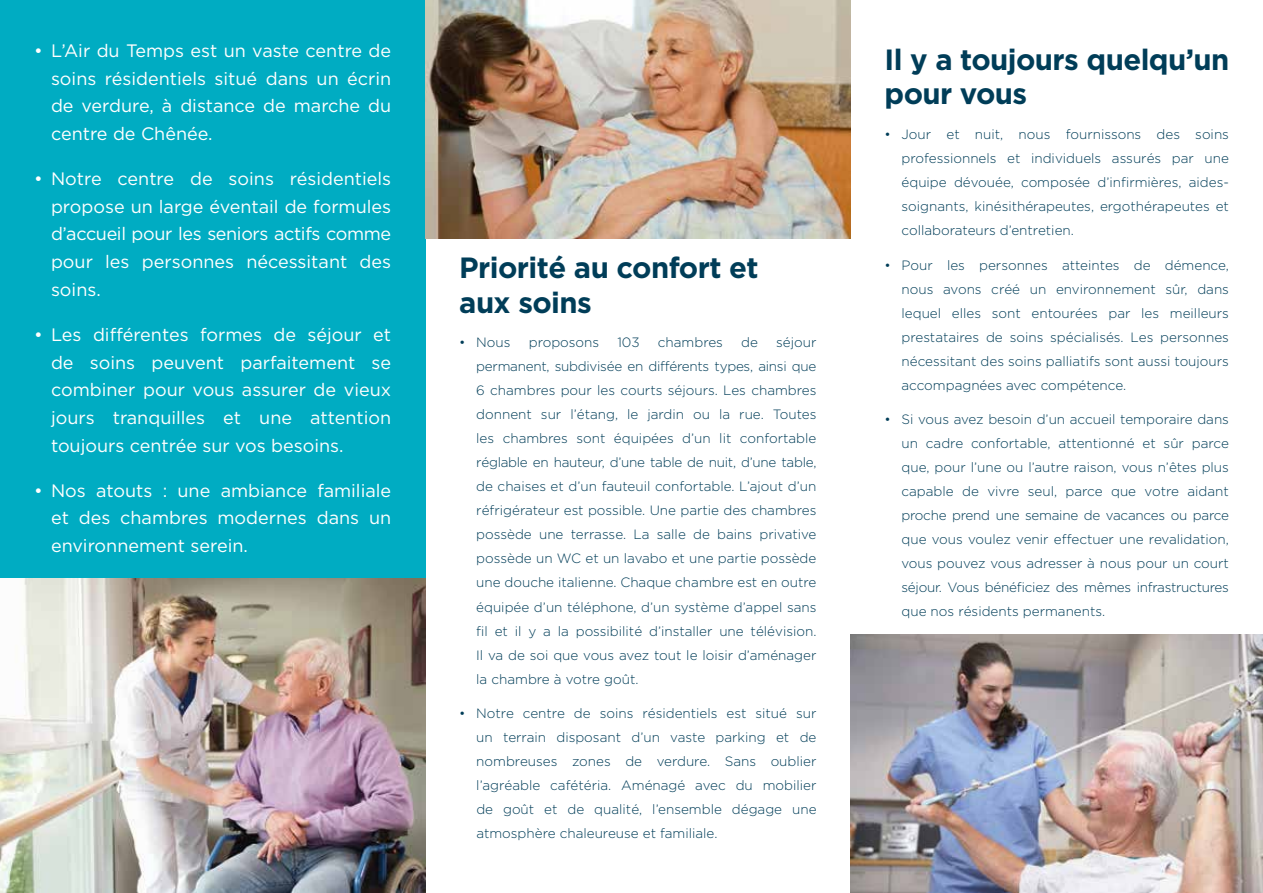
<style>
.page{position:relative;width:1263px;height:893px;background:#fff}
.page>*{position:absolute;margin:0;border:0;box-sizing:border-box;transform-origin:0 0}
.t1{font:700 29.25px/34.5px "Gotham";letter-spacing:-.02em;color:#003d58}
.t2{font:18px/27.8px "Gotham";color:#fff;text-align:justify}
.t3{font:300 13.5px/24px "Gotham";color:#003d58;text-align:justify}
</style>
<div class="page">
<div style="left:0;top:0;width:425px;height:893px;background:#00acc2"></div>
<img style="left:425px;top:0;width:425px;height:238px">
<img style="left:0;top:578px;width:425px;height:315px">
<img style="left:850px;top:634px;width:413px;height:259px">
<h2 class="t2" style="left:51px;top:36px;width:342px;text-indent:-17px">• L’Air du Temps est un vaste centre de soins résidentiels situé dans un écrin de verdure, à distance de marche du centre de Chênée.</h2>
<h2 class="t2" style="left:51px;top:164px;width:342px;text-indent:-17px">• Notre centre de soins résidentiels propose un large éventail de formules d’accueil pour les seniors actifs comme pour les personnes nécessitant des soins.</h2>
<h2 class="t2" style="left:51px;top:320px;width:342px;text-indent:-17px">• Les différentes formes de séjour et de soins peuvent parfaitement se combiner pour vous assurer de vieux jours tranquilles et une attention toujours centrée sur vos besoins.</h2>
<h2 class="t2" style="left:51px;top:476px;width:342px;text-indent:-17px">• Nos atouts : une ambiance familiale et des chambres modernes dans un environnement serein.</h2>
<h1 class="t1" style="left:459px;top:250px;width:301px">Priorité au confort et aux soins</h1>
<p class="t3" style="left:459px;top:330px;width:53px">• Nous</p>
<p class="t3" style="left:529px;top:330px;width:72px">proposons</p>
<p class="t3" style="left:617px;top:330px;width:24px">103</p>
<p class="t3" style="left:658px;top:330px;width:67px">chambres</p>
<p class="t3" style="left:741px;top:330px;width:18px">de</p>
<p class="t3" style="left:476px;top:330px;width:342px;text-indent:300px">séjour permanent, subdivisée en différents types, ainsi que 6 chambres pour les courts séjours. Les chambres donnent sur l’étang, le jardin ou la rue. Toutes les chambres sont équipées d’un lit confortable réglable en hauteur, d’une table de nuit, d’une table, de chaises et d’un fauteuil confortable. L’ajout d’un réfrigérateur est possible. Une partie des chambres possède une terrasse. La salle de bains privative possède un WC et un lavabo et une partie possède une douche italienne. Chaque chambre est en outre équipée d’un téléphone, d’un système d’appel sans fil et il y a la possibilité d’installer une télévision.<br>Il va de soi que vous avez tout le loisir d’aménager la chambre à votre goût.</p>
<p class="t3" style="left:476px;top:701px;width:342px;text-indent:-17px">• Notre centre de soins résidentiels est situé sur un terrain disposant d’un vaste parking et de nombreuses zones de verdure. Sans oublier l’agréable cafétéria. Aménagé avec du mobilier de goût et de qualité, l’ensemble dégage une atmosphère chaleureuse et familiale.</p>
<h1 class="t1" style="left:884px;top:41px;width:346px">Il y a toujours quelqu’un pour vous</h1>
<p class="t3" style="left:901px;top:122px;width:329px;text-indent:-17px">• Jour et nuit, nous fournissons des soins professionnels et individuels assurés par une équipe dévouée, composée d’infirmières, aides&shy;soignants, kinésithérapeutes, ergothérapeutes et collaborateurs d’entretien.</p>
<p class="t3" style="left:901px;top:253px;width:329px;text-indent:-17px">• Pour les personnes atteintes de démence, nous avons créé un environnement sûr, dans lequel elles sont entourées par les meilleurs prestataires de soins spécialisés. Les personnes nécessitant des soins palliatifs sont aussi toujours accompagnées avec compétence.</p>
<p class="t3" style="left:901px;top:407px;width:329px;text-indent:-17px">• Si vous avez besoin d’un accueil temporaire dans un cadre confortable, attentionné et sûr parce que, pour l’une ou l’autre raison, vous n’êtes plus capable de vivre seul, parce que votre aidant proche prend une semaine de vacances ou parce que vous voulez venir effectuer une revalidation, vous pouvez vous adresser à nous pour un court séjour. Vous bénéficiez des mêmes infrastructures que nos résidents permanents.</p>
</div>
